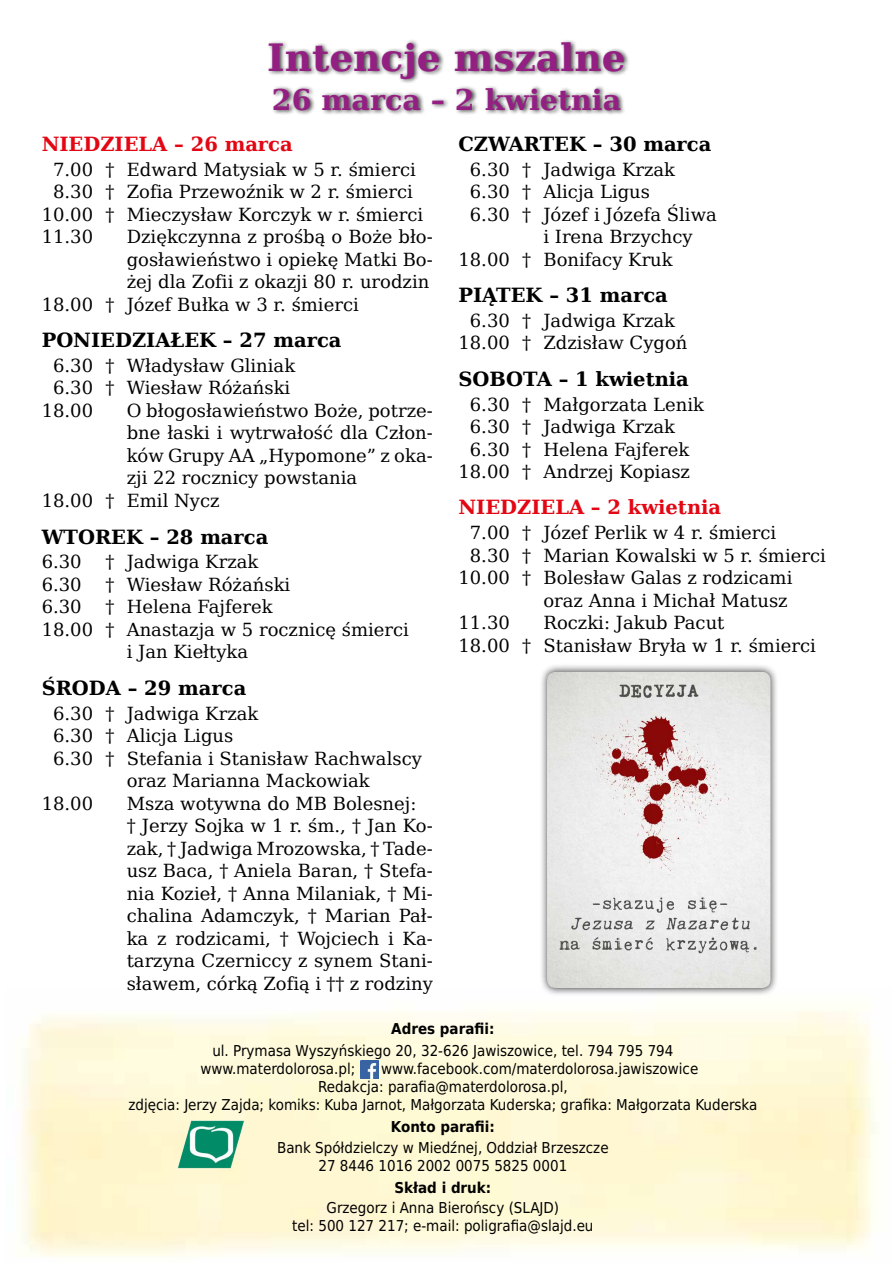
<style>
.page{position:relative;width:893px;height:1263px;background:#fff}
.page>*{position:absolute;margin:0;border:0;box-sizing:border-box;transform-origin:0 0}
.t1{font:700 37.5px "DejaVu Serif";color:#941f82}
.t2{font:700 28.5px "DejaVu Serif";color:#941f82}
.t3{font:700 19.5px "DejaVu Serif";color:#000}
.t4{font:700 19.5px "DejaVu Serif";color:#e30613}
.t5{font:18px/22.5px "DejaVu Serif";color:#000;text-align:center}
.t6{font:15px/18px "DejaVu Sans Condensed";color:#000;text-align:center}
.t7{font:700 15px "DejaVu Sans Condensed";color:#000}
</style>
<div class="page">
<img style="left:19px;top:1009px;width:858px;height:248px">
<img style="left:178px;top:1120px;width:67px;height:48px">
<img style="left:360px;top:1060px;width:18px;height:18px">
<div style="left:267px;top:39px;width:363px;height:77px;background:#000;opacity:.75"></div>
<div style="left:539px;top:664px;width:240px;height:332px;background:#000;opacity:.75"></div>
<img style="left:547px;top:672px;width:223px;height:316px">
<h1 class="t1" style="left:267px;top:28px;width:360px">Intencje mszalne</h1>
<h2 class="t2" style="left:272px;top:77px;width:351px">26 marca – 2 kwietnia</h2>
<p class="t4" style="left:42px;top:129px;width:253px">NIEDZIELA – 26 marca</p>
<p class="t5" style="left:53px;top:157px;width:364px">7.00 † Edward Matysiak w 5 r. śmierci</p>
<p class="t5" style="left:53px;top:180px;width:361px">8.30 † Zofia Przewoźnik w 2 r. śmierci</p>
<p class="t5" style="left:42px;top:202px;width:383px">10.00 † Mieczysław Korczyk w r. śmierci</p>
<p class="t5" style="left:42px;top:225px;width:53px">11.30</p>
<p class="t5" style="left:127px;top:225px;width:308px">Dziękczynna z prośbą o Boże bło-</p>
<p class="t5" style="left:127px;top:247px;width:308px">gosławieństwo i opiekę Matki Bo-</p>
<p class="t5" style="left:127px;top:270px;width:304px">żej dla Zofii z okazji 80 r. urodzin</p>
<p class="t5" style="left:42px;top:292px;width:319px">18.00 † Józef Bułka w 3 r. śmierci</p>
<p class="t3" style="left:42px;top:325px;width:301px">PONIEDZIAŁEK – 27 marca</p>
<p class="t5" style="left:53px;top:354px;width:244px">6.30 † Władysław Gliniak</p>
<p class="t5" style="left:53px;top:376px;width:239px">6.30 † Wiesław Różański</p>
<p class="t5" style="left:42px;top:399px;width:53px">18.00</p>
<p class="t5" style="left:127px;top:399px;width:308px">O błogosławieństwo Boże, potrze-</p>
<p class="t5" style="left:127px;top:421px;width:308px">bne łaski i wytrwałość dla Człon-</p>
<p class="t5" style="left:127px;top:444px;width:308px">ków Grupy AA „Hypomone” z oka-</p>
<p class="t5" style="left:127px;top:466px;width:232px">zji 22 rocznicy powstania</p>
<p class="t5" style="left:42px;top:489px;width:179px">18.00 † Emil Nycz</p>
<p class="t3" style="left:42px;top:521px;width:228px">WTOREK – 28 marca</p>
<p class="t5" style="left:42px;top:550px;width:42px">6.30</p>
<p class="t5" style="left:105px;top:550px;width:155px">† Jadwiga Krzak</p>
<p class="t5" style="left:42px;top:573px;width:42px">6.30</p>
<p class="t5" style="left:105px;top:573px;width:186px">† Wiesław Różański</p>
<p class="t5" style="left:42px;top:595px;width:42px">6.30</p>
<p class="t5" style="left:105px;top:595px;width:169px">† Helena Fajferek</p>
<p class="t5" style="left:42px;top:618px;width:369px">18.00 † Anastazja w 5 rocznicę śmierci</p>
<p class="t5" style="left:127px;top:640px;width:123px">i Jan Kiełtyka</p>
<p class="t3" style="left:42px;top:673px;width:206px">ŚRODA – 29 marca</p>
<p class="t5" style="left:53px;top:702px;width:207px">6.30 † Jadwiga Krzak</p>
<p class="t5" style="left:53px;top:724px;width:182px">6.30 † Alicja Ligus</p>
<p class="t5" style="left:53px;top:747px;width:370px">6.30 † Stefania i Stanisław Rachwalscy</p>
<p class="t5" style="left:127px;top:769px;width:245px">oraz Marianna Mackowiak</p>
<p class="t5" style="left:42px;top:792px;width:53px">18.00</p>
<p class="t5" style="left:127px;top:792px;width:308px;text-align:left">Msza wotywna do MB Bolesnej:<br>† Jerzy Sojka w 1 r. śm., † Jan Ko&shy;zak, † Jadwiga Mrozowska, † Tade&shy;usz Baca, † Aniela Baran, † Stefa&shy;nia Kozieł, † Anna Milaniak, † Mi&shy;chalina Adamczyk, † Marian Pał&shy;ka z rodzicami, † Wojciech i Ka&shy;tarzyna Czerniccy z synem Stani&shy;sławem, córką Zofią i †† z rodziny</p>
<p class="t3" style="left:458px;top:129px;width:255px">CZWARTEK – 30 marca</p>
<p class="t5" style="left:470px;top:157px;width:207px">6.30 † Jadwiga Krzak</p>
<p class="t5" style="left:470px;top:180px;width:182px">6.30 † Alicja Ligus</p>
<p class="t5" style="left:470px;top:202px;width:248px">6.30 † Józef i Józefa Śliwa</p>
<p class="t5" style="left:543px;top:225px;width:151px">i Irena Brzychcy</p>
<p class="t5" style="left:458px;top:247px;width:216px">18.00 † Bonifacy Kruk</p>
<p class="t3" style="left:458px;top:280px;width:211px">PIĄTEK – 31 marca</p>
<p class="t5" style="left:458px;top:309px;width:231px">6.30 † Jadwiga Krzak<br>18.00 † Zdzisław Cygoń</p>
<p class="t3" style="left:458px;top:364px;width:232px">SOBOTA – 1 kwietnia</p>
<p class="t5" style="left:470px;top:393px;width:236px">6.30 † Małgorzata Lenik</p>
<p class="t5" style="left:470px;top:415px;width:207px">6.30 † Jadwiga Krzak</p>
<p class="t5" style="left:470px;top:438px;width:221px">6.30 † Helena Fajferek</p>
<p class="t5" style="left:458px;top:460px;width:233px">18.00 † Andrzej Kopiasz</p>
<p class="t4" style="left:458px;top:492px;width:264px">NIEDZIELA – 2 kwietnia</p>
<p class="t5" style="left:470px;top:521px;width:308px">7.00 † Józef Perlik w 4 r. śmierci</p>
<p class="t5" style="left:470px;top:543px;width:358px">8.30 † Marian Kowalski w 5 r. śmierci</p>
<p class="t5" style="left:458px;top:566px;width:336px">10.00 † Bolesław Galas z rodzicami</p>
<p class="t5" style="left:543px;top:588px;width:246px">oraz Anna i Michał Matusz</p>
<p class="t5" style="left:458px;top:611px;width:53px">11.30</p>
<p class="t5" style="left:458px;top:611px;width:359px">Roczki: Jakub Pacut<br>18.00 † Stanisław Bryła w 1 r. śmierci</p>
<p class="t7" style="left:391px;top:1016px;width:105px">Adres parafii:</p>
<p class="t6" style="left:200px;top:1041px;width:475px;text-align:left;text-indent:12px">ul. Prymasa Wyszyńskiego 20, 32-626 Jawiszowice, tel. 794 795 794 www.materdolorosa.pl;</p>
<p class="t6" style="left:381px;top:1059px;width:319px">www.facebook.com/materdolorosa.jawiszowice</p>
<p class="t6" style="left:318px;top:1077px;width:251px">Redakcja: parafia@materdolorosa.pl,</p>
<p class="t6" style="left:128px;top:1095px;width:631px">zdjęcia: Jerzy Zajda; komiks: Kuba Jarnot, Małgorzata Kuderska; grafika: Małgorzata Kuderska</p>
<p class="t7" style="left:391px;top:1115px;width:106px">Konto parafii:</p>
<p class="t6" style="left:277px;top:1138px;width:333px">Bank Spółdzielczy w Miedźnej, Oddział Brzeszcze<br>27 8446 1016 2002 0075 5825 0001</p>
<p class="t7" style="left:394px;top:1175px;width:98px">Skład i druk:</p>
<p class="t6" style="left:292px;top:1198px;width:303px">Grzegorz i Anna Bierońscy (SLAJD)<br>tel: 500 127 217; e-mail: poligrafia@slajd.eu</p>
</div>
